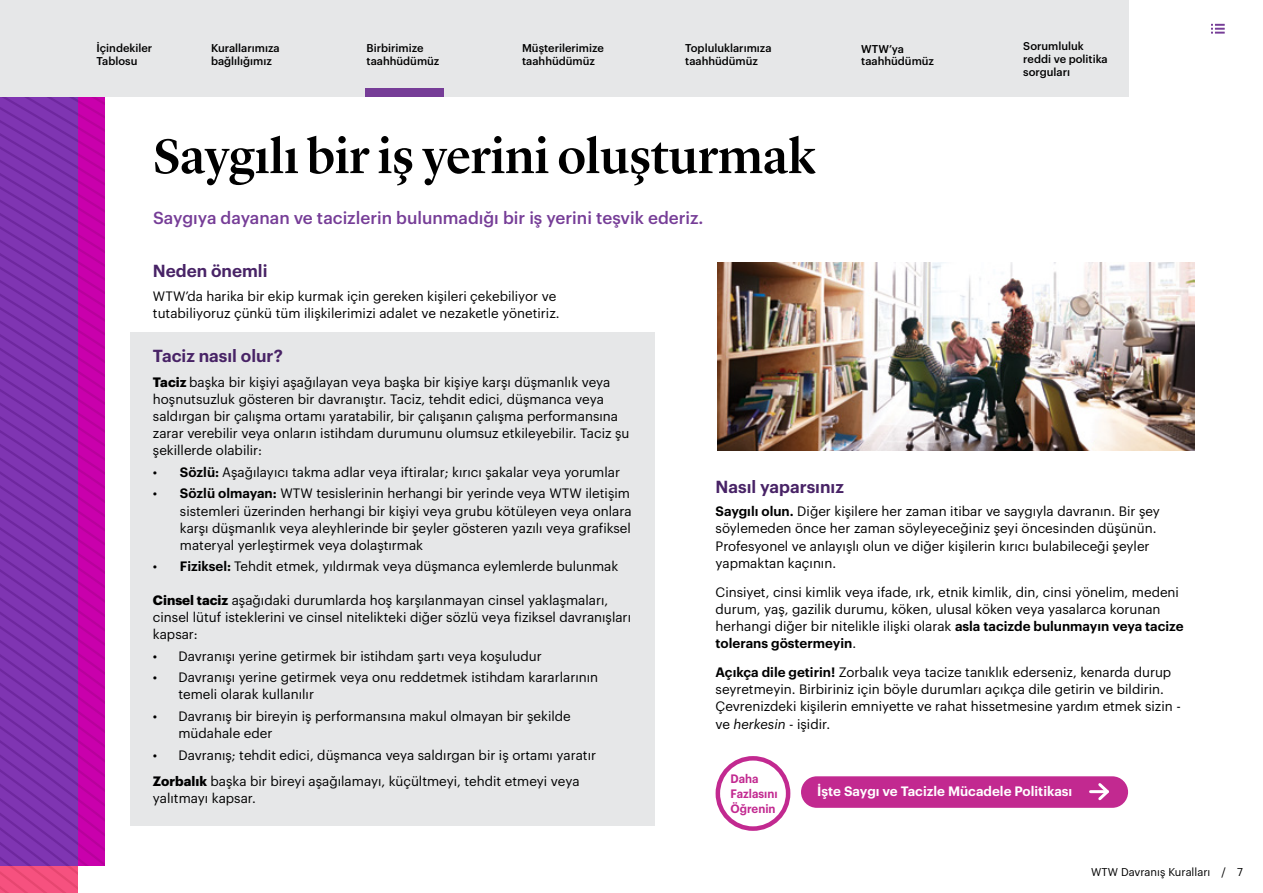
<style>
.page{position:relative;width:1263px;height:893px;background:#fff}
.page>*{position:absolute;margin:0;border:0;box-sizing:border-box;transform-origin:0 0}
.t1{font:500 50.1px "Lyon Display";color:#000}
.t2{font:500 17.1px "Graphik";color:#763d97}
.t3{font:600 17.1px "Graphik";color:#482366}
.t4{font:13.35px/17.1px "Graphik";color:#000}
.t5{font:600 13.35px "Graphik";color:#fff}
.t6{font:600 12px/15px "Graphik";color:#c22990;scale:.95 1}
.t7{font:500 11.1px/12.6px "Graphik";color:#000}
.t8{font:11.1px "Graphik";color:#000}
.s1{font-weight:700}
.s2{font-weight:600}
.s3{font-style:italic}
</style>
<div class="page">
<div style="left:130px;top:333px;width:525px;height:493px;background:#e6e7e8"></div>
<svg style="left:0;top:96px;width:105px;height:797px;background:#9029ac"></svg>
<img style="left:717px;top:262px;width:477px;height:188px">
<div style="left:801px;top:776px;width:327px;height:32px;background:#c22990;border-radius:16px"></div>
<hr style="left:1090px;top:790px;width:17px;height:3px;background:#fff">
<svg style="left:1095px;top:783px;width:14px;height:18px"></svg>
<div style="left:715px;top:756px;width:75px;height:75px;border:4px solid #c22990;border-radius:50%"></div>
<svg style="left:1211px;top:24px;width:14px;height:10px"></svg>
<div style="left:0;top:0;width:1128px;height:96px;background:#e6e7e8"></div>
<div style="left:365px;top:88px;width:79px;height:8px;background:#763d97"></div>
<p class="t7" style="left:685px;top:41px;width:88px">Topluluklarımıza taahhüdümüz</p>
<p class="t7" style="left:1023px;top:39px;width:86px">Sorumluluk reddi ve politika sorguları</p>
<p class="t7" style="left:97px;top:41px;width:57px">İçindekiler<br>Tablosu</p>
<p class="t7" style="left:367px;top:41px;width:74px">Birbirimize taahhüdümüz</p>
<p class="t7" style="left:522px;top:41px;width:83px">Müşterilerimize taahhüdümüz</p>
<p class="t7" style="left:861px;top:41px;width:74px">WTW’ya taahhüdümüz</p>
<p class="t7" style="left:211px;top:41px;width:70px">Kurallarımıza bağlılığımız</p>
<h1 class="t1" style="left:153px;top:119px;width:664px">Saygılı bir iş yerini oluşturmak</h1>
<p class="t2" style="left:153px;top:204px;width:552px">Saygıya dayanan ve tacizlerin bulunmadığı bir iş yerini teşvik ederiz.</p>
<p class="t3" style="left:153px;top:258px;width:116px">Neden önemli</p>
<p class="t4" style="left:153px;top:287px;width:408px">WTW’da harika bir ekip kurmak için gereken kişileri çekebiliyor ve tutabiliyoruz çünkü tüm ilişkilerimizi adalet ve nezaketle yönetiriz.</p>
<p class="t3" style="left:153px;top:343px;width:131px">Taciz nasıl olur?</p>
<p class="t4" style="left:153px;top:372px;width:478px"><span class="s1">Taciz</span> başka bir kişiyi aşağılayan veya başka bir kişiye karşı düşmanlık veya hoşnutsuzluk gösteren bir davranıştır. Taciz, tehdit edici, düşmanca veya saldırgan bir çalışma ortamı yaratabilir, bir çalışanın çalışma performansına zarar verebilir veya onların istihdam durumunu olumsuz etkileyebilir. Taciz şu şekillerde olabilir:</p>
<p class="t4" style="left:153px;top:462px;width:469px">• <span class="s2">Sözlü:</span> Aşağılayıcı takma adlar veya iftiralar; kırıcı şakalar veya yorumlar</p>
<p class="t4" style="left:180px;top:484px;width:453px;text-align:justify;text-indent:-27px">• <span class="s2">Sözlü olmayan:</span> WTW tesislerinin herhangi bir yerinde veya WTW iletişim sistemleri üzerinden herhangi bir kişiyi veya grubu kötüleyen veya onlara karşı düşmanlık veya aleyhlerinde bir şeyler gösteren yazılı veya grafiksel materyal yerleştirmek veya dolaştırmak</p>
<p class="t4" style="left:153px;top:557px;width:467px">• <span class="s2">Fiziksel:</span> Tehdit etmek, yıldırmak veya düşmanca eylemlerde bulunmak</p>
<p class="t4" style="left:153px;top:590px;width:480px"><span class="s1">Cinsel taciz</span> aşağıdaki durumlarda hoş karşılanmayan cinsel yaklaşmaları, cinsel lütuf isteklerini ve cinsel nitelikteki diğer sözlü veya fiziksel davranışları kapsar:</p>
<p class="t4" style="left:153px;top:646px;width:390px">• Davranışı yerine getirmek bir istihdam şartı veya koşuludur</p>
<p class="t4" style="left:178px;top:668px;width:421px;text-indent:-25px">• Davranışı yerine getirmek veya onu reddetmek istihdam kararlarının temeli olarak kullanılır</p>
<p class="t4" style="left:178px;top:707px;width:394px;text-indent:-25px">• Davranış bir bireyin iş performansına makul olmayan bir şekilde müdahale eder</p>
<p class="t4" style="left:153px;top:741px;width:445px;line-height:26.1px">• Davranış; tehdit edici, düşmanca veya saldırgan bir iş ortamı yaratır<br><span class="s1">Zorbalık</span> başka bir bireyi aşağılamayı, küçültmeyi, tehdit etmeyi veya</p>
<p class="t4" style="left:153px;top:788px;width:104px">yalıtmayı kapsar.</p>
<p class="t3" style="left:716px;top:473px;width:130px">Nasıl yaparsınız</p>
<p class="t4" style="left:716px;top:502px;width:446px"><span class="s2">Saygılı olun.</span> Diğer kişilere her zaman itibar ve saygıyla davranın. Bir şey söylemeden önce her zaman söyleyeceğiniz şeyi öncesinden düşünün.<br>Profesyonel ve anlayışlı olun ve diğer kişilerin kırıcı bulabileceği şeyler yapmaktan kaçının.</p>
<p class="t4" style="left:716px;top:582px;width:470px">Cinsiyet, cinsi kimlik veya ifade, ırk, etnik kimlik, din, cinsi yönelim, medeni durum, yaş, gazilik durumu, köken, ulusal köken veya yasalarca korunan herhangi diğer bir nitelikle ilişki olarak <span class="s2">asla tacizde bulunmayın veya tacize tolerans göstermeyin</span>.</p>
<p class="t4" style="left:716px;top:663px;width:467px"><span class="s2">Açıkça dile getirin!</span> Zorbalık veya tacize tanıklık ederseniz, kenarda durup seyretmeyin. Birbiriniz için böyle durumları açıkça dile getirin ve bildirin.<br>Çevrenizdeki kişilerin emniyette ve rahat hissetmesine yardım etmek sizin - ve <span class="s3">herkesin</span> - işidir.</p>
<p class="t6" style="left:730px;top:770px;width:51px">Daha<br>Fazlasını<br>Öğrenin</p>
<p class="t5" style="left:817px;top:781px;width:257px">İşte Saygı ve Tacizle Mücadele Politikası</p>
<p class="t8" style="left:1091px;top:863px;width:153px">WTW Davranış Kuralları / 7</p>
</div>
